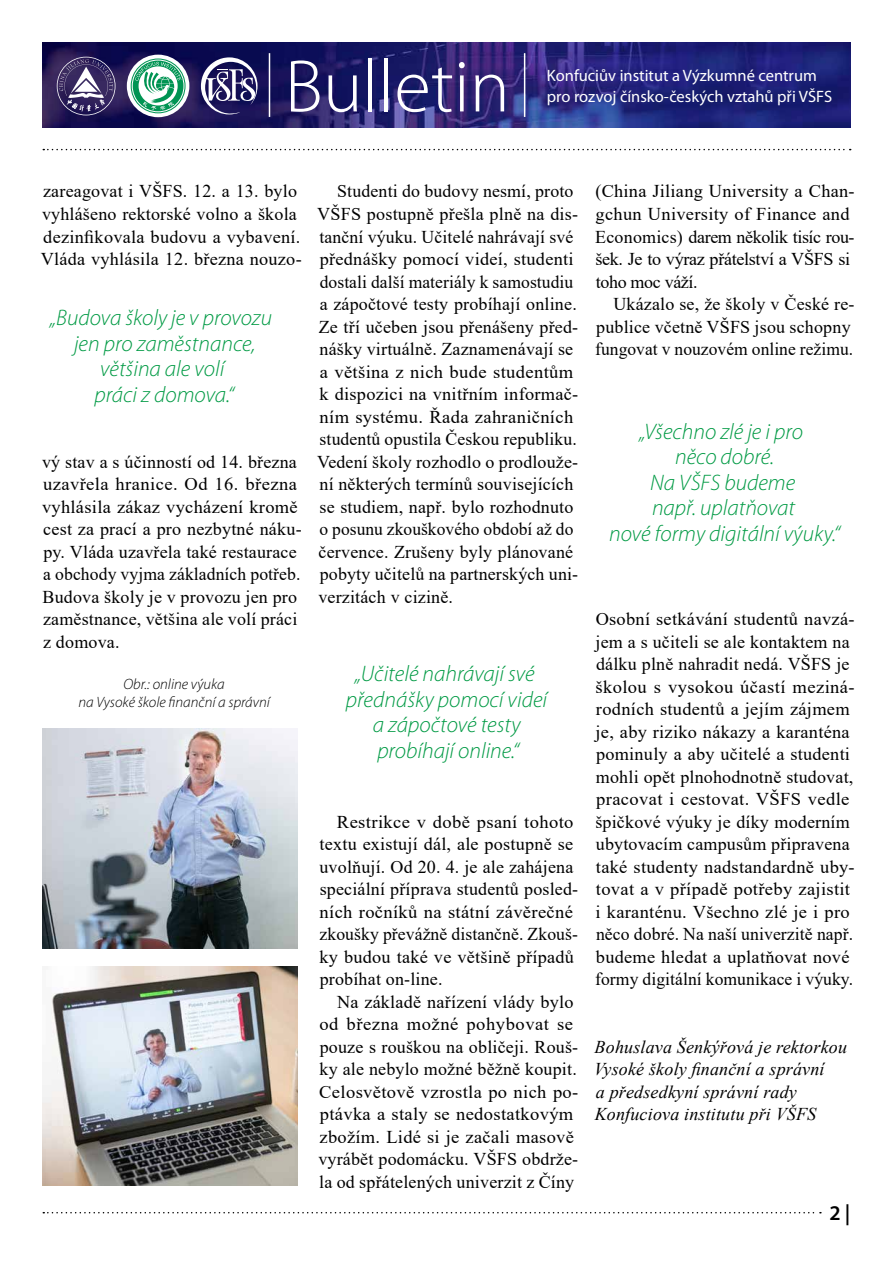
<style>
.page{position:relative;width:893px;height:1263px;background:#fff}
.page>*{position:absolute;margin:0;border:0;box-sizing:border-box;transform-origin:0 0}
.t1{font:300 75px "Myriad Pro";color:#fff}
.t2{font:italic 300 22.5px/25.5px "Myriad Pro";color:#009a44;text-align:center}
.t3{font:600 21px "Myriad Pro";color:#000}
.t4{font:18px/22.5px "Times New Roman";letter-spacing:.01em;color:#000}
.t5{font:italic 18px/22.5px "Times New Roman";letter-spacing:.01em;color:#000}
.t6{font:16.5px/21px "Myriad Pro";color:#fff}
.t7{font:italic 300 15px/18px "Myriad Pro";color:#000;text-align:center}
</style>
<div class="page">
<img style="left:43px;top:43px;width:807px;height:85px">
<hr style="left:269px;top:53px;width:1px;height:64px;background:#fff">
<hr style="left:524px;top:53px;width:1px;height:64px;background:#fff">
<svg style="left:43px;top:149px;width:808px;height:1px"></svg>
<img style="left:43px;top:729px;width:255px;height:220px">
<img style="left:43px;top:966px;width:255px;height:220px">
<svg style="left:43px;top:1212px;width:778px;height:1px"></svg>
<svg style="left:201px;top:57px;width:57px;height:57px"></svg>
<div style="left:127px;top:55px;width:62px;height:62px;background:#fff;border-radius:50%"></div>
<svg style="left:131px;top:59px;width:55px;height:54px"></svg>
<svg style="left:57px;top:57px;width:58px;height:58px;background:#584d7b"></svg>
<h1 class="t1" style="left:285px;top:45px;width:226px">Bulletin</h1>
<p class="t6" style="left:547px;top:65px;width:287px">Konfuciův institut a Výzkumné centrum pro rozvoj čínsko-českých vztahů při VŠFS</p>
<p class="t4" style="left:41px;top:180px;width:263px">zareagovat i VŠFS. 12. a 13. bylo vyhlášeno rektorské volno a škola dezinfikovala budovu a vybavení.<br>Vláda vyhlásila 12. března nouzo-</p>
<p class="t2" style="left:50px;top:306px;width:224px">„Budova školy je v provozu jen pro zaměstnance, většina ale volí<br>práci z domova.“</p>
<p class="t4" style="left:42px;top:450px;width:261px">vý stav a s účinností od 14. března uzavřela hranice. Od 16. března vyhlásila zákaz vycházení kromě cest za prací a pro nezbytné náku&shy;py. Vláda uzavřela také restaurace a obchody vyjma základních potřeb.<br>Budova školy je v provozu jen pro zaměstnance, většina ale volí práci z domova.</p>
<p class="t7" style="left:78px;top:675px;width:193px">Obr.: online výuka<br>na Vysoké škole finanční a správní</p>
<p class="t4" style="left:317px;top:180px;width:263px;text-indent:20px">Studenti do budovy nesmí, proto VŠFS postupně přešla plně na dis&shy;tanční výuku. Učitelé nahrávají své přednášky pomocí videí, studenti dostali další materiály k samostudiu a zápočtové testy probíhají online.<br>Ze tří učeben jsou přenášeny před&shy;nášky virtuálně. Zaznamenávají se a většina z nich bude studentům k dispozici na vnitřním informač&shy;ním systému. Řada zahraničních studentů opustila Českou republiku.<br>Vedení školy rozhodlo o prodlouže&shy;ní některých termínů souvisejících se studiem, např. bylo rozhodnuto o posunu zkouškového období až do července. Zrušeny byly plánované pobyty učitelů na partnerských uni&shy;verzitách v cizině.</p>
<p class="t2" style="left:346px;top:661px;width:203px">„Učitelé nahrávají své přednášky pomocí videí a zápočtové testy probíhají online.“</p>
<p class="t4" style="left:319px;top:810px;width:260px;text-indent:17px">Restrikce v době psaní tohoto textu existují dál, ale postupně se uvolňují. Od 20. 4. je ale zahájena speciální příprava studentů posled&shy;ních ročníků na státní závěrečné zkoušky převážně distančně. Zkouš&shy;ky budou také ve většině případů probíhat on-line.</p>
<p class="t4" style="left:318px;top:990px;width:261px;text-indent:19px">Na základě nařízení vlády bylo od března možné pohybovat se pouze s rouškou na obličeji. Rouš&shy;ky ale nebylo možné běžně koupit.<br>Celosvětově vzrostla po nich po&shy;ptávka a staly se nedostatkovým zbožím. Lidé si je začali masově vyrábět podomácku. VŠFS obdrže&shy;la od spřátelených univerzit z Číny</p>
<p class="t4" style="left:595px;top:180px;width:261px">(China Jiliang University a Chan&shy;gchun University of Finance and<br>Economics) darem několik tisíc rou&shy;šek. Je to výraz přátelství a VŠFS si toho moc váží.</p>
<p class="t4" style="left:595px;top:292px;width:261px;text-indent:18px">Ukázalo se, že školy v České re&shy;publice včetně VŠFS jsou schopny fungovat v nouzovém online režimu.</p>
<p class="t2" style="left:609px;top:419px;width:232px">„Všechno zlé je i pro<br>něco dobré.<br>Na VŠFS budeme<br>např. uplatňovat<br>nové formy digitální výuky.“</p>
<p class="t4" style="left:595px;top:607px;width:261px">Osobní setkávání studentů navzá&shy;jem a s učiteli se ale kontaktem na dálku plně nahradit nedá. VŠFS je školou s vysokou účastí meziná&shy;rodních studentů a jejím zájmem je, aby riziko nákazy a karanténa pominuly a aby učitelé a studenti mohli opět plnohodnotně studovat, pracovat i cestovat. VŠFS vedle špičkové výuky je díky moderním ubytovacím campusům připravena také studenty nadstandardně uby&shy;tovat a v případě potřeby zajistit i karanténu. Všechno zlé je i pro něco dobré. Na naší univerzitě např. budeme hledat a uplatňovat nové formy digitální komunikace i výuky.</p>
<p class="t5" style="left:594px;top:1035px;width:254px">Bohuslava Šenkýřová je rektorkou<br>Vysoké školy finanční a správní<br>a předsedkyní správní rady<br>Konfuciova institutu při VŠFS</p>
<p class="t3" style="left:829px;top:1202px;width:23px">2 |</p>
</div>
